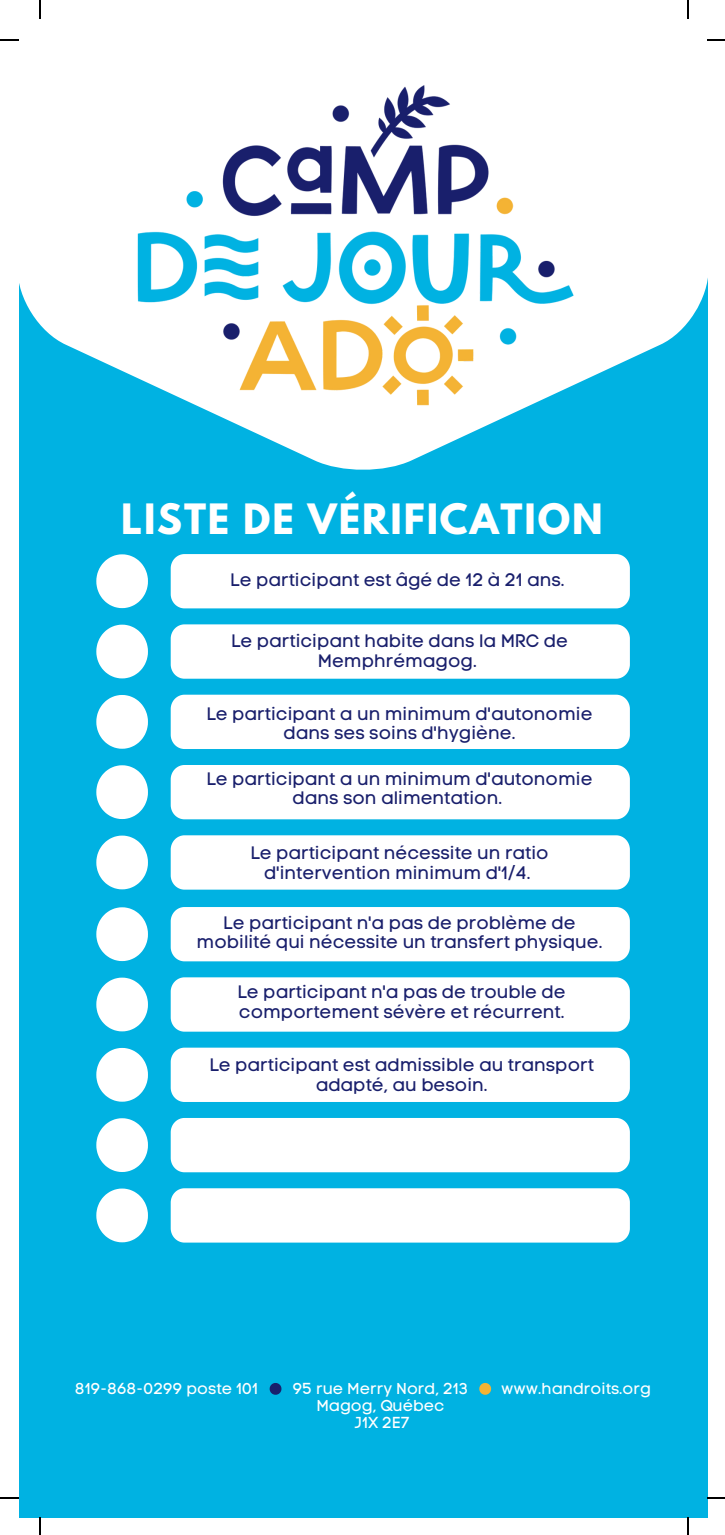
<style>
.page{position:relative;width:725px;height:1535px;background:#fff}
.page>*{position:absolute;margin:0;border:0;box-sizing:border-box;transform-origin:0 0}
.t1{font:700 37.12px "League Spartan";letter-spacing:.05em;color:#fff}
.t2{font:18px/19.6px "Code Pro Normal LC";color:#191f6c;text-align:center}
.t3{font:15.75px "Code Pro Normal LC";color:#fff}
</style>
<div class="page">
<div style="left:19px;top:19px;width:688px;height:1498px;background:#00b2e2"></div>
<svg style="left:19px;top:19px;width:688px;height:451px;fill:#fff"></svg>
<svg style="left:96px;top:554px;width:52px;height:54px"></svg>
<div style="left:171px;top:554px;width:459px;height:54px;background:#fff"></div>
<svg style="left:96px;top:624px;width:52px;height:54px"></svg>
<div style="left:171px;top:624px;width:459px;height:55px;background:#fff"></div>
<svg style="left:96px;top:695px;width:52px;height:54px"></svg>
<div style="left:171px;top:694px;width:459px;height:55px;background:#fff"></div>
<svg style="left:96px;top:765px;width:52px;height:54px"></svg>
<div style="left:171px;top:765px;width:459px;height:54px;background:#fff"></div>
<svg style="left:96px;top:835px;width:52px;height:54px"></svg>
<div style="left:171px;top:835px;width:459px;height:54px;background:#fff"></div>
<svg style="left:269px;top:1383px;width:12px;height:11px"></svg>
<svg style="left:479px;top:1383px;width:12px;height:11px"></svg>
<svg style="left:96px;top:907px;width:52px;height:54px"></svg>
<div style="left:171px;top:907px;width:459px;height:54px;background:#fff"></div>
<svg style="left:96px;top:977px;width:52px;height:54px"></svg>
<div style="left:171px;top:977px;width:459px;height:54px;background:#fff"></div>
<svg style="left:96px;top:1048px;width:52px;height:53px"></svg>
<div style="left:171px;top:1047px;width:459px;height:55px;background:#fff"></div>
<svg style="left:96px;top:1118px;width:52px;height:54px"></svg>
<div style="left:171px;top:1118px;width:459px;height:54px;background:#fff"></div>
<svg style="left:96px;top:1188px;width:52px;height:54px"></svg>
<div style="left:171px;top:1188px;width:459px;height:54px;background:#fff"></div>
<img style="left:68px;top:73px;width:575px;height:346px">
<svg style="left:39px;top:0;width:1px;height:19px"></svg>
<svg style="left:0;top:39px;width:19px;height:2px"></svg>
<svg style="left:687px;top:0;width:1px;height:19px"></svg>
<svg style="left:707px;top:39px;width:18px;height:2px"></svg>
<svg style="left:39px;top:1517px;width:1px;height:18px"></svg>
<svg style="left:0;top:1497px;width:19px;height:2px"></svg>
<svg style="left:687px;top:1517px;width:1px;height:18px"></svg>
<svg style="left:707px;top:1497px;width:18px;height:2px"></svg>
<p class="t1" style="left:121px;top:501px;width:483px">LISTE DE VÉRIFICATION</p>
<p class="t2" style="left:230px;top:570px;width:336px">Le participant est âgé de 12 à 21 ans.</p>
<p class="t2" style="left:231px;top:631px;width:338px">Le participant habite dans la MRC de<br>Memphrémagog.</p>
<p class="t2" style="left:206px;top:704px;width:387px">Le participant a un minimum d'autonomie dans ses soins d'hygiène.</p>
<p class="t2" style="left:206px;top:769px;width:387px">Le participant a un minimum d'autonomie dans son alimentation.</p>
<p class="t2" style="left:250px;top:843px;width:300px">Le participant nécessite un ratio d'intervention minimum d'1/4.</p>
<p class="t2" style="left:197px;top:912px;width:407px">Le participant n'a pas de problème de mobilité qui nécessite un transfert physique.</p>
<p class="t2" style="left:237px;top:982px;width:330px;text-align:left">Le participant n'a pas de trouble de comportement sévère et récurrent.</p>
<p class="t2" style="left:209px;top:1055px;width:386px">Le participant est admissible au transport adapté, au besoin.</p>
<p class="t3" style="left:75px;top:1378px;width:184px">819-868-0299 poste 101</p>
<p class="t3" style="left:501px;top:1378px;width:151px">www.handroits.org</p>
<p class="t3" style="left:293px;top:1378px;width:177px">95 rue Merry Nord, 213</p>
<p class="t3" style="left:316px;top:1395px;width:130px">Magog, Québec</p>
<p class="t3" style="left:355px;top:1412px;width:57px">J1X 2E7</p>
</div>
